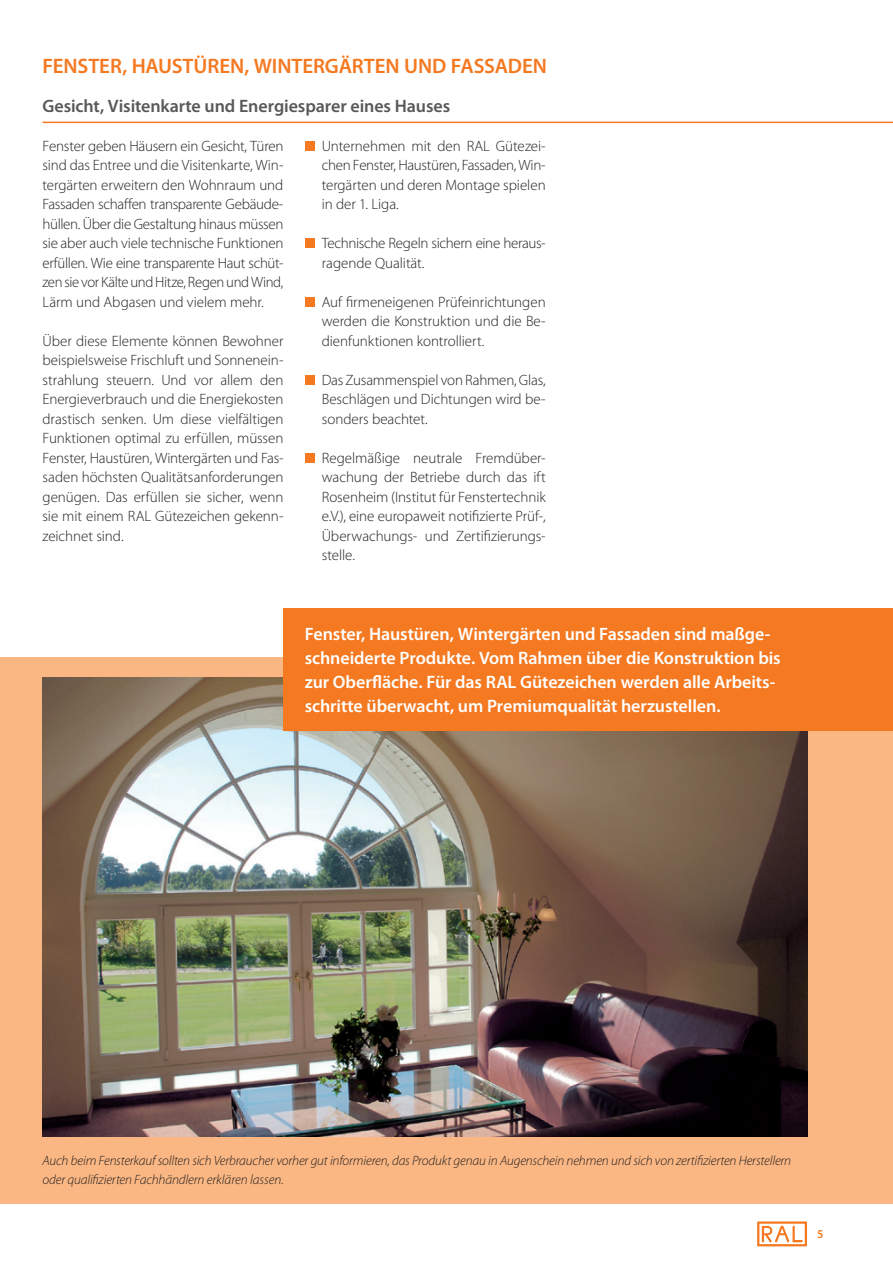
<style>
.page{position:relative;width:893px;height:1263px;background:#fff}
.page>*{position:absolute;margin:0;border:0;box-sizing:border-box;transform-origin:0 0}
.t1{font:600 21px "Myriad Pro";letter-spacing:-.01em;color:#f47921}
.t2{font:600 18px/24px "Myriad Pro";letter-spacing:-.005em;color:#fff}
.t3{font:600 18px "Myriad Pro";letter-spacing:-.005em;color:#57585a}
.t4{font:300 15px/19.5px "Myriad Pro";letter-spacing:-.005em;color:#231f20;text-align:justify}
.t5{font:italic 300 13.5px/19.5px "Myriad Pro";letter-spacing:-.01em;color:#231f20}
.t6{font:600 12px "Myriad Pro";color:#f47921}
</style>
<div class="page">
<hr style="left:43px;top:122px;width:850px;height:1px;background:#f47921">
<svg style="left:757px;top:1221px;width:50px;height:25px"></svg>
<div style="left:0;top:658px;width:893px;height:546px;background:#fab783"></div>
<img style="left:43px;top:677px;width:765px;height:459px">
<div style="left:283px;top:608px;width:610px;height:122px;background:#f47921"></div>
<div style="left:305px;top:141px;width:9px;height:10px;background:#f47921"></div>
<div style="left:305px;top:239px;width:9px;height:9px;background:#f47921"></div>
<div style="left:305px;top:297px;width:9px;height:10px;background:#f47921"></div>
<div style="left:305px;top:375px;width:9px;height:10px;background:#f47921"></div>
<div style="left:305px;top:453px;width:9px;height:10px;background:#f47921"></div>
<h1 class="t1" style="left:43px;top:52px;width:23px">Fenster</h1>
<h1 class="t1" style="left:122px;top:52px;width:37px">, Haustüren</h1>
<h1 class="t1" style="left:244px;top:52px;width:40px">, Winterg</h1>
<h1 class="t1" style="left:339px;top:52px;width:26px">ärten</h1>
<h1 class="t1" style="left:404px;top:52px;width:70px">UND Fassaden</h1>
<p class="t3" style="left:43px;top:94px;width:409px">Gesicht, Visitenkarte und Energiesparer eines Hauses</p>
<p class="t4" style="left:43px;top:136px;width:243px">Fenster geben Häusern ein Gesicht, Türen sind das Entree und die Visitenkarte, Win&shy;tergärten erweitern den Wohnraum und Fassaden schaffen transparente Gebäude&shy;hüllen. Über die Gestaltung hinaus müssen sie aber auch viele technische Funktionen erfüllen. Wie eine transparente Haut schüt&shy;zen sie vor Kälte und Hitze, Regen und Wind, Lärm und Abgasen und vielem mehr.</p>
<p class="t4" style="left:43px;top:331px;width:242px">Über diese Elemente können Bewohner beispielsweise Frischluft und Sonnenein&shy;strahlung steuern. Und vor allem den Energieverbrauch und die Energiekosten drastisch senken. Um diese vielfältigen Funktionen optimal zu erfüllen, müssen Fenster, Haustüren, Wintergärten und Fas&shy;saden höchsten Qualitätsanforderungen genügen. Das erfüllen sie sicher, wenn sie mit einem RAL Gütezeichen gekenn&shy;zeichnet sind.</p>
<p class="t4" style="left:322px;top:136px;width:225px">Unternehmen mit den RAL Gütezei&shy;chen Fenster, Haustüren, Fassaden, Win&shy;tergärten und deren Montage spielen in der 1. Liga.</p>
<p class="t4" style="left:322px;top:233px;width:225px">Technische Regeln sichern eine heraus&shy;ragende Qualität.</p>
<p class="t4" style="left:322px;top:292px;width:225px">Auf firmeneigenen Prüfeinrichtungen werden die Konstruktion und die Be&shy;dienfunktionen kontrolliert.</p>
<p class="t4" style="left:322px;top:370px;width:225px">Das Zusammenspiel von Rahmen, Glas, Beschlägen und Dichtungen wird be&shy;sonders beachtet.</p>
<p class="t4" style="left:322px;top:448px;width:225px">Regelmäßige neutrale Fremdüber&shy;wachung der Betriebe durch das ift Rosenheim (Institut für Fenstertechnik e.V.), eine europaweit notifizierte Prüf-, Überwachungs- und Zertifizierungs&shy;stelle.</p>
<p class="t2" style="left:305px;top:621px;width:478px">Fenster, Haustüren, Wintergärten und Fassaden sind maßge&shy;schneiderte Produkte. Vom Rahmen über die Konstruktion bis zur Oberfläche. Für das RAL Gütezeichen werden alle Arbeits&shy;schritte überwacht, um Premiumqualität herzustellen.</p>
<p class="t5" style="left:43px;top:1150px;width:750px">Auch beim Fensterkauf sollten sich Verbraucher vorher gut informieren, das Produkt genau in Augenschein nehmen und sich von zertifizierten Herstellern oder qualifizierten Fachhändlern erklären lassen.</p>
<p class="t6" style="left:817px;top:1227px;width:8px">5</p>
</div>
